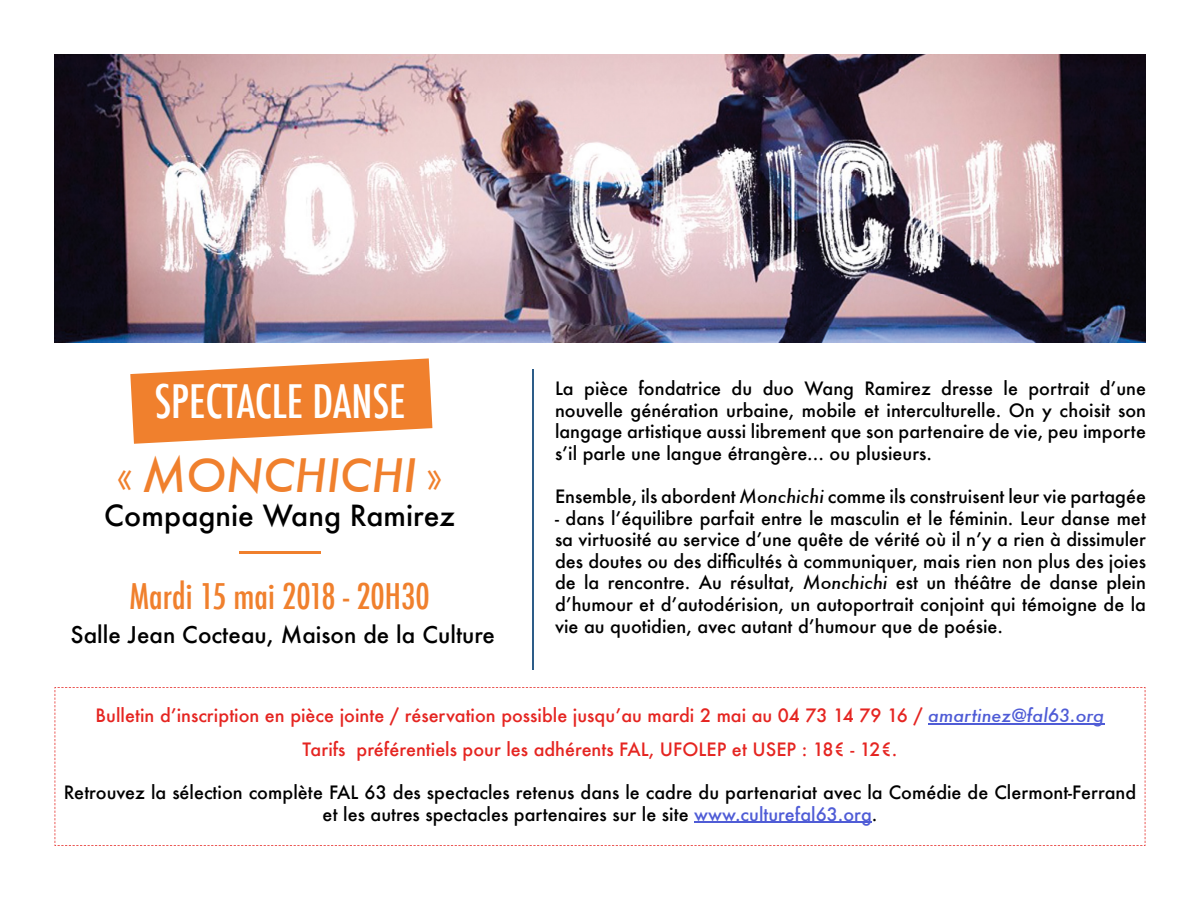
<style>
.page{position:relative;width:1200px;height:900px;background:#fff}
.page>*{position:absolute;margin:0;border:0;box-sizing:border-box;transform-origin:0 0}
.t1{font:500 condensed 45px "Futura";color:#fff}
.t2{font:italic 500 45px "Futura";color:#f0802d}
.t3{font:500 condensed 34.5px "Futura";color:#f0802d}
.t4{font:500 28.5px "Futura";color:#000}
.t5{font:500 22.5px "Futura";color:#000}
.t6{font:500 18px/21.6px "Futura";color:#000;text-align:justify}
.t7{font:500 18px/33.6px "Futura";color:#e52521;text-align:center}
.s1{font-style:normal;font-stretch:condensed}
.s2{font-style:italic}
.s3{font-style:italic;color:#4f5cd6}
.s4{color:#4f5cd6}
</style>
<div class="page">
<svg style="left:130px;top:358px;width:302px;height:86px"></svg>
<img style="left:54px;top:54px;width:1092px;height:289px">
<hr style="left:239px;top:551px;width:82px;height:3px;background:#f0802d">
<hr style="left:532px;top:369px;width:2px;height:301px;background:#2d5d89">
<svg style="left:55px;top:687px;width:1090px;height:159px"></svg>
<h1 class="t1" style="left:154px;top:372px;width:253px">SPECTACLE DANSE</h1>
<h1 class="t2" style="left:117px;top:444px;width:328px"><span class="s1">«</span> MONCHICHI <span class="s1">»</span></h1>
<h3 class="t4" style="left:104px;top:496px;width:352px">Compagnie Wang Ramirez</h3>
<h2 class="t3" style="left:130px;top:574px;width:302px">Mardi 15 mai 2018 - 20H30</h2>
<p class="t5" style="left:71px;top:619px;width:426px">Salle Jean Cocteau, Maison de la Culture</p>
<p class="t6" style="left:555px;top:377px;width:593px">La pièce fondatrice du duo Wang Ramirez dresse le portrait dʼune nouvelle génération urbaine, mobile et interculturelle. On y choisit son langage artistique aussi librement que son partenaire de vie, peu importe sʼil parle une langue étrangère... ou plusieurs.</p>
<p class="t6" style="left:555px;top:485px;width:592px">Ensemble, ils abordent <span class="s2">Monchichi</span> comme ils construisent leur vie partagée</p>
<p class="t6" style="left:555px;top:507px;width:593px">- dans lʼéquilibre parfait entre le masculin et le féminin. Leur danse met sa virtuosité au service dʼune quête de vérité où il nʼy a rien à dissimuler des doutes ou des difficultés à communiquer, mais rien non plus des joies de la rencontre. Au résultat, <span class="s2">Monchichi</span> est un théâtre de danse plein dʼhumour et dʼautodérision, un autoportrait conjoint qui témoigne de la vie au quotidien, avec autant dʼhumour que de poésie.</p>
<p class="t7" style="left:96px;top:699px;width:1010px">Bulletin dʼinscription en pièce jointe / réservation possible jusquʼau mardi 2 mai au 04 73 14 79 16 / <span class="s3">amartinez@fal63.org<br></span>Tarifs préférentiels pour les adhérents FAL, UFOLEP et USEP : 18€ - 12€.</p>
<p class="t6" style="left:64px;top:781px;width:1074px;text-align:center">Retrouvez la sélection complète FAL 63 des spectacles retenus dans le cadre du partenariat avec la Comédie de Clermont-Ferrand et les autres spectacles partenaires sur le site <span class="s4">www.culturefal63.org</span>.</p>
</div>
